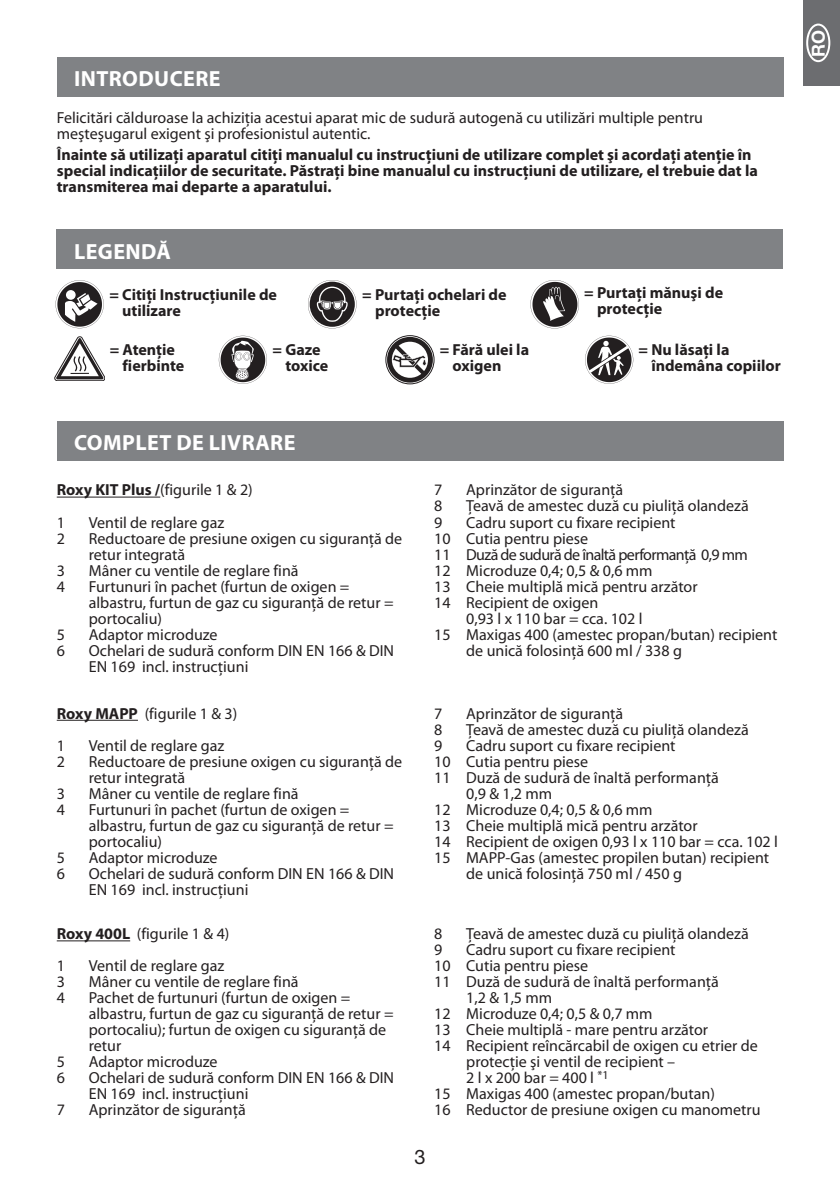
<style>
.page{position:relative;width:840px;height:1191px;background:#fff}
.page>*{position:absolute;margin:0;border:0;box-sizing:border-box;transform-origin:0 0}
.t1{font:700 22px "Myriad Pro";letter-spacing:.02em;color:#fff}
.t2{font:20px "Helvetica Neue";color:#231f20}
.t3{font:700 18px "Helvetica Neue";color:#fff}
.t4{font:16px/16px "Myriad Pro";color:#231f20}
.t5{font:700 16px/16px "Myriad Pro";color:#231f20}
.t6{font:16px "Myriad Pro";letter-spacing:-.04em;color:#231f20}
.s1{font-weight:700}
</style>
<div class="page">
<div style="left:802px;top:0;width:37px;height:85px;background:#6c6d70"></div>
<div style="left:805px;top:24px;width:24px;height:38px;border:2px solid #fff;border-radius:50%"></div>
<div style="left:57px;top:229px;width:725px;height:40px;background:#808285"></div>
<div style="left:57px;top:57px;width:725px;height:39px;background:#808285"></div>
<div style="left:57px;top:421px;width:725px;height:40px;background:#808285"></div>
<svg style="left:55px;top:337px;width:50px;height:44px"></svg>
<svg style="left:56px;top:280px;width:48px;height:48px"></svg>
<svg style="left:219px;top:336px;width:48px;height:48px"></svg>
<div style="left:385px;top:335px;width:49px;height:49px;border:1px solid #231f20;border-radius:50%"></div>
<svg style="left:387px;top:337px;width:45px;height:45px"></svg>
<svg style="left:308px;top:280px;width:48px;height:48px"></svg>
<svg style="left:530px;top:280px;width:48px;height:48px"></svg>
<svg style="left:585px;top:336px;width:48px;height:48px"></svg>
<hr style="left:57px;top:497px;width:103px;height:1px;background:#231f20">
<hr style="left:57px;top:940px;width:73px;height:1px;background:#231f20">
<hr style="left:57px;top:720px;width:81px;height:1px;background:#231f20">
<h1 class="t1" style="left:74px;top:64px;width:148px">Introducere</h1>
<p class="t4" style="left:57px;top:109px;width:647px">Felicitări călduroase la achiziţia acestui aparat mic de sudură autogenă cu utilizări multiple pentru meşteşugarul exigent şi profesionistul autentic.</p>
<p class="t5" style="left:57px;top:146px;width:702px">Înainte să utilizaţi aparatul citiţi manualul cu instrucţiuni de utilizare complet şi acordaţi atenţie în special indicaţiilor de securitate. Păstraţi bine manualul cu instrucţiuni de utilizare, el trebuie dat la transmiterea mai departe a aparatului.</p>
<h1 class="t1" style="left:74px;top:237px;width:98px">Legendă</h1>
<p class="t5" style="left:375px;top:286px;width:133px;text-indent:-13px">= Purtaţi ochelari de protecţie</p>
<p class="t5" style="left:596px;top:284px;width:128px;text-indent:-13px">= Purtaţi mănuşi de protecţie</p>
<p class="t5" style="left:651px;top:341px;width:131px;text-indent:-13px">= N u lăsaţi la îndemâna copiilor</p>
<p class="t5" style="left:122px;top:286px;width:156px;text-indent:-13px">= Citiţi Instrucţiunile de utilizare</p>
<p class="t5" style="left:285px;top:341px;width:44px;text-indent:-13px">= Gaze toxice</p>
<p class="t5" style="left:452px;top:341px;width:78px;text-indent:-13px">= Fără ulei la oxigen</p>
<p class="t5" style="left:122px;top:341px;width:63px;text-indent:-13px">= Atenţie fierbinte</p>
<h1 class="t1" style="left:74px;top:429px;width:45px">Compl</h1>
<h1 class="t1" style="left:147px;top:429px;width:109px">et de livrar</h1>
<h1 class="t1" style="left:283px;top:429px;width:13px">e</h1>
<p class="t4" style="left:57px;top:474px;width:197px;line-height:32px"><span class="s1">Roxy KIT Plus /</span>(figurile 1 &amp; 2)<br>1</p>
<p class="t4" style="left:89px;top:514px;width:137px">Ventil de reglare gaz</p>
<p class="t4" style="left:57px;top:530px;width:10px">2</p>
<p class="t4" style="left:89px;top:530px;width:315px">Reductoare de presiune oxigen cu siguranţă de retur integrată</p>
<p class="t4" style="left:57px;top:562px;width:10px">3</p>
<p class="t4" style="left:89px;top:562px;width:211px">Mâner cu ventile de reglare fină</p>
<p class="t4" style="left:57px;top:578px;width:10px">4</p>
<p class="t4" style="left:89px;top:578px;width:306px">Furtunuri în pachet (furtun de oxigen = albastru, furtun de gaz cu siguranţă de retur = portocaliu)</p>
<p class="t4" style="left:57px;top:626px;width:10px">5</p>
<p class="t4" style="left:89px;top:626px;width:130px">Adaptor microduze</p>
<p class="t4" style="left:57px;top:642px;width:10px">6</p>
<p class="t4" style="left:89px;top:642px;width:307px">Ochelari de sudură conform DIN EN 166 &amp; DIN<br>EN 169 incl. instrucţiuni</p>
<p class="t4" style="left:57px;top:697px;width:182px;line-height:32px"><span class="s1">Roxy MAPP</span> (figurile 1 &amp; 3)<br>1</p>
<p class="t4" style="left:89px;top:737px;width:137px">Ventil de reglare gaz</p>
<p class="t4" style="left:57px;top:753px;width:10px">2</p>
<p class="t4" style="left:89px;top:753px;width:315px">Reductoare de presiune oxigen cu siguranţă de retur integrată</p>
<p class="t4" style="left:57px;top:785px;width:10px">3</p>
<p class="t4" style="left:89px;top:785px;width:211px">Mâner cu ventile de reglare fină</p>
<p class="t4" style="left:57px;top:801px;width:10px">4</p>
<p class="t4" style="left:89px;top:801px;width:306px">Furtunuri în pachet (furtun de oxigen = albastru, furtun de gaz cu siguranţă de retur = portocaliu)</p>
<p class="t4" style="left:57px;top:849px;width:10px">5</p>
<p class="t4" style="left:89px;top:849px;width:130px">Adaptor microduze</p>
<p class="t4" style="left:57px;top:865px;width:10px">6</p>
<p class="t4" style="left:89px;top:865px;width:307px">Ochelari de sudură conform DIN EN 166 &amp; DIN<br>EN 169 incl. instrucţiuni</p>
<p class="t4" style="left:57px;top:917px;width:174px;line-height:32px"><span class="s1">Roxy 400L</span> (figurile 1 &amp; 4)<br>1</p>
<p class="t4" style="left:89px;top:957px;width:137px">Ventil de reglare gaz</p>
<p class="t4" style="left:57px;top:973px;width:10px">3</p>
<p class="t4" style="left:89px;top:973px;width:211px">Mâner cu ventile de reglare fină</p>
<p class="t4" style="left:57px;top:989px;width:10px">4</p>
<p class="t4" style="left:89px;top:989px;width:306px">Pachet de furtunuri (furtun de oxigen = albastru, furtun de gaz cu siguranţă de retur = portocaliu); furtun de oxigen cu siguranţă de retur</p>
<p class="t4" style="left:57px;top:1053px;width:10px">5</p>
<p class="t4" style="left:89px;top:1053px;width:130px">Adaptor microduze</p>
<p class="t4" style="left:57px;top:1069px;width:10px">6</p>
<p class="t4" style="left:89px;top:1069px;width:307px">Ochelari de sudură conform DIN EN 166 &amp; DIN<br>EN 169 incl. instrucţiuni</p>
<p class="t4" style="left:57px;top:1101px;width:10px">7</p>
<p class="t4" style="left:89px;top:1101px;width:158px">Aprinzător de siguranţă</p>
<p class="t4" style="left:434px;top:482px;width:10px">7</p>
<p class="t4" style="left:466px;top:482px;width:158px">Aprinzător de siguranţă</p>
<p class="t4" style="left:434px;top:498px;width:10px">8</p>
<p class="t4" style="left:466px;top:498px;width:284px">Ţeavă de amestec duză cu piuliţă olandeză</p>
<p class="t4" style="left:434px;top:514px;width:10px">9</p>
<p class="t4" style="left:466px;top:514px;width:211px">Cadru suport cu fixare recipient</p>
<p class="t4" style="left:434px;top:530px;width:155px">10 Cutia pentru piese</p>
<p class="t6" style="left:434px;top:544px;width:315px">11 Duză de sudură de înaltă performanţă 0,9 mm</p>
<p class="t4" style="left:434px;top:562px;width:220px">12 Microduze 0,4; 0,5 &amp; 0,6 mm</p>
<p class="t4" style="left:434px;top:578px;width:265px">13 Cheie multiplă mică pentru arzător</p>
<p class="t4" style="left:434px;top:594px;width:165px">14 Recipient de oxigen</p>
<p class="t4" style="left:466px;top:610px;width:178px">0,93 l x 110 bar = cca. 102 l</p>
<p class="t4" style="left:434px;top:626px;width:344px">15 Maxigas 400 (amestec propan/butan) recipient</p>
<p class="t4" style="left:466px;top:642px;width:217px">de unică folosinţă 600 ml / 338 g</p>
<p class="t4" style="left:434px;top:705px;width:10px">7</p>
<p class="t4" style="left:466px;top:705px;width:158px">Aprinzător de siguranţă</p>
<p class="t4" style="left:434px;top:721px;width:10px">8</p>
<p class="t4" style="left:466px;top:721px;width:284px">Ţeavă de amestec duză cu piuliţă olandeză</p>
<p class="t4" style="left:434px;top:737px;width:10px">9</p>
<p class="t4" style="left:466px;top:737px;width:211px">Cadru suport cu fixare recipient</p>
<p class="t4" style="left:434px;top:753px;width:155px">10 Cutia pentru piese</p>
<p class="t4" style="left:434px;top:769px;width:286px">11 Duză de sudură de înaltă performanţă</p>
<p class="t4" style="left:466px;top:785px;width:87px">0,9 &amp; 1,2 mm</p>
<p class="t4" style="left:434px;top:801px;width:220px">12 Microduze 0,4; 0,5 &amp; 0,6 mm</p>
<p class="t4" style="left:434px;top:817px;width:265px">13 Cheie multiplă mică pentru arzător</p>
<p class="t4" style="left:434px;top:833px;width:345px">14 Recipient de oxigen 0,93 l x 110 bar = cca. 102 l</p>
<p class="t4" style="left:434px;top:849px;width:336px">15 MAPP-Gas (amestec propilen butan) recipient</p>
<p class="t4" style="left:466px;top:865px;width:217px">de unică folosinţă 750 ml / 450 g</p>
<p class="t4" style="left:434px;top:925px;width:10px">8</p>
<p class="t4" style="left:466px;top:925px;width:284px">Ţeavă de amestec duză cu piuliţă olandeză</p>
<p class="t4" style="left:434px;top:941px;width:10px">9</p>
<p class="t4" style="left:466px;top:941px;width:211px">Cadru suport cu fixare recipient</p>
<p class="t4" style="left:434px;top:957px;width:155px">10 Cutia pentru piese</p>
<p class="t4" style="left:434px;top:973px;width:286px">11 Duză de sudură de înaltă performanţă</p>
<p class="t4" style="left:466px;top:989px;width:87px">1,2 &amp; 1,5 mm</p>
<p class="t4" style="left:434px;top:1005px;width:220px">12 Microduze 0,4; 0,5 &amp; 0,7 mm</p>
<p class="t4" style="left:434px;top:1021px;width:275px">13 Cheie multiplă - mare pentru arzător</p>
<p class="t4" style="left:434px;top:1037px;width:325px">14 Recipient reîncărcabil de oxigen cu etrier de</p>
<p class="t4" style="left:466px;top:1053px;width:210px">protecţie şi ventil de recipient –</p>
<p class="t4" style="left:466px;top:1069px;width:144px">2 l x 200 bar = 400 l <sup>*1</sup></p>
<p class="t4" style="left:434px;top:1085px;width:282px">15 Maxigas 400 (amestec propan/butan)</p>
<p class="t4" style="left:434px;top:1101px;width:328px">16 Reductor de presiune oxigen cu manometru</p>
<p class="t2" style="left:414px;top:1144px;width:13px">3</p>
<p class="t3" style="left:806px;top:56px;width:28px;rotate:-90deg">RO</p>
</div>
